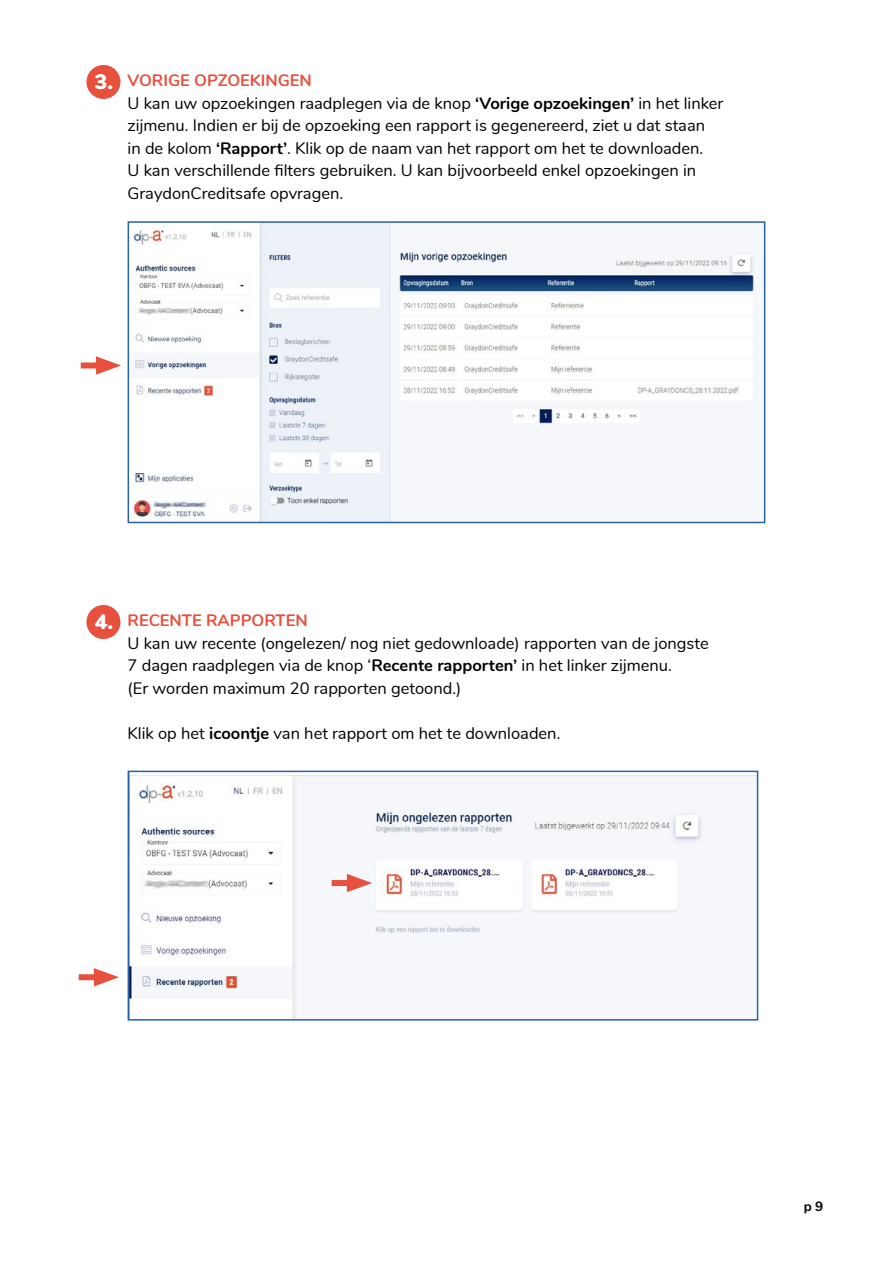
<style>
.page{position:relative;width:893px;height:1263px;background:#fff}
.page>*{position:absolute;margin:0;border:0;box-sizing:border-box;transform-origin:0 0}
.t1{font:900 21px "Nunito";color:#fff}
.t2{font:16.5px/22.5px "Nunito";color:#000}
.t3{font:700 16.5px "Nunito";color:#e6503d}
.t4{font:700 13.5px "Nunito";color:#000}
.s1{font-weight:700;color:#e6503d}
.s2{font-weight:700}
</style>
<div class="page">
<img style="left:133px;top:224px;width:628px;height:296px">
<div style="left:128px;top:221px;width:637px;height:302px;border:2px solid #2a60a5"></div>
<div style="left:86px;top:65px;width:34px;height:34px;background:#e6503d;border-radius:50%"></div>
<div style="left:86px;top:605px;width:34px;height:34px;background:#e6503d;border-radius:50%"></div>
<img style="left:131px;top:775px;width:624px;height:242px">
<div style="left:128px;top:771px;width:630px;height:249px;border:2px solid #2a60a5"></div>
<div style="left:332px;top:880px;width:25px;height:6px;background:#e6503d"></div>
<svg style="left:347px;top:874px;width:25px;height:18px"></svg>
<div style="left:81px;top:362px;width:25px;height:6px;background:#e6503d"></div>
<svg style="left:96px;top:356px;width:25px;height:19px"></svg>
<div style="left:79px;top:974px;width:25px;height:6px;background:#e6503d"></div>
<svg style="left:94px;top:968px;width:25px;height:18px"></svg>
<p class="t1" style="left:95px;top:66px;width:20px">3.</p>
<p class="t2" style="left:128px;top:68px;width:597px"><span class="s1">VORIGE OPZOEKINGEN<br></span>U kan uw opzoekingen raadplegen via de knop <span class="s2">‘Vorige opzoekingen’</span> in het linker zijmenu. Indien er bij de opzoeking een rapport is gegenereerd, ziet u dat staan<br>in de kolom <span class="s2">‘Rapport’</span>. Klik op de naam van het rapport om het te downloaden.<br>U kan verschillende filters gebruiken. U kan bijvoorbeeld enkel opzoekingen in GraydonCreditsafe opvragen.</p>
<p class="t1" style="left:95px;top:606px;width:20px">4.</p>
<p class="t3" style="left:128px;top:608px;width:182px">RECENTE RAPPORTEN</p>
<p class="t2" style="left:128px;top:631px;width:583px">U kan uw recente (ongelezen/ nog niet gedownloade) rapporten van de jongste<br>7 dagen raadplegen via de knop ‘<span class="s2">Recente rapporten’</span> in het linker zijmenu.<br>(Er worden maximum 20 rapporten getoond.)</p>
<p class="t2" style="left:128px;top:721px;width:434px">Klik op het <span class="s2">icoontje</span> van het rapport om het te downloaden.</p>
<p class="t4" style="left:804px;top:1197px;width:21px">p 9</p>
</div>
